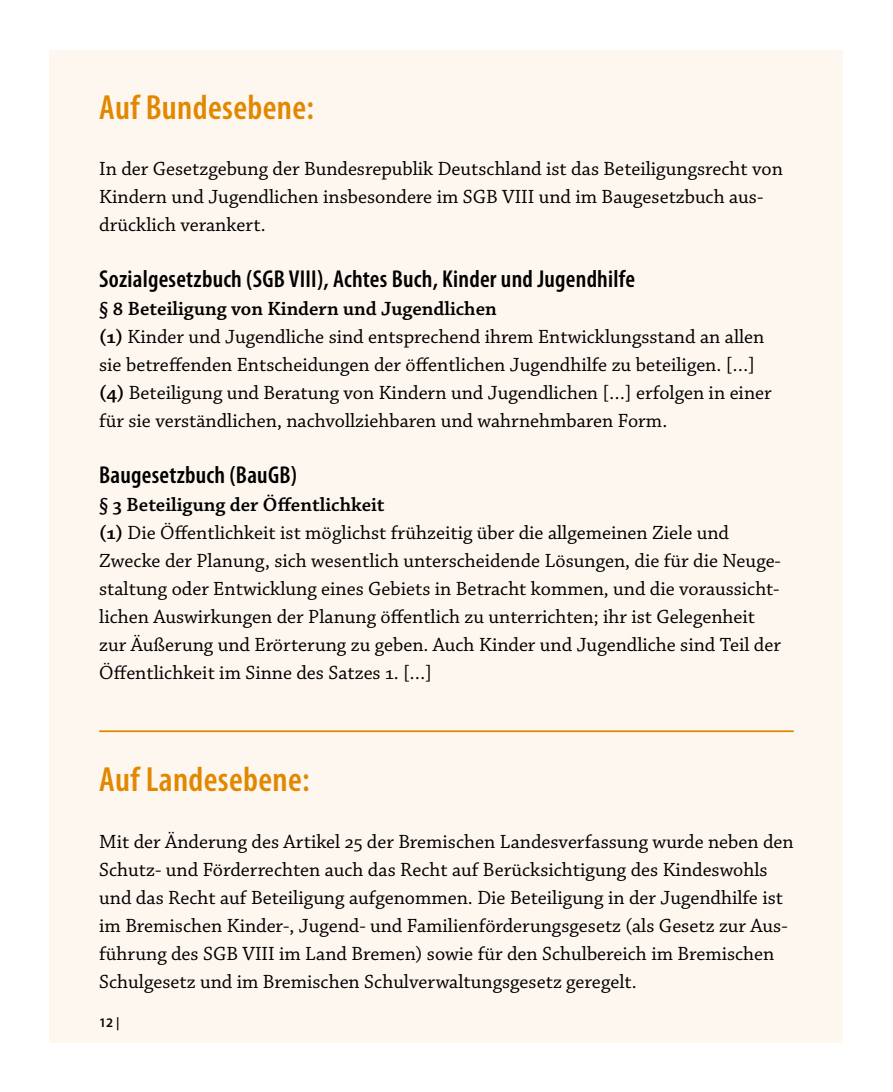
<style>
.page{position:relative;width:893px;height:1092px;background:#fff}
.page>*{position:absolute;margin:0;border:0;box-sizing:border-box;transform-origin:0 0}
.t1{font:600 condensed 35px "Myriad Pro";letter-spacing:.01em;color:#e18800}
.t2{font:600 condensed 24.5px "Myriad Pro";letter-spacing:.01em;color:#000}
.t3{font:20.12px/28px "Chaparral Pro";color:#000}
.t4{font:600 13.12px "Myriad Pro";color:#000}
.s1{font-weight:600}
</style>
<div class="page">
<div style="left:50px;top:50px;width:793px;height:992px;background:#fef7ef"></div>
<hr style="left:99px;top:730px;width:695px;height:2px;background:#e18800">
<h1 class="t1" style="left:99px;top:88px;width:216px">Auf Bundesebene:</h1>
<p class="t3" style="left:99px;top:155px;width:685px">In der Gesetzgebung der Bundesrepublik Deutschland ist das Beteiligungsrecht von<br>Kindern und Jugendlichen insbesondere im SGB VIII und im Baugesetzbuch aus&shy;drücklich verankert.</p>
<p class="t2" style="left:99px;top:265px;width:537px">Sozialgesetzbuch (SGB VIII), Achtes Buch, Kinder und Jugendhilfe</p>
<p class="t3" style="left:99px;top:295px;width:674px"><span class="s1">§ 8 Beteiligung von Kindern und Jugendlichen<br>(1)</span> Kinder und Jugendliche sind entsprechend ihrem Entwicklungsstand an allen sie betreffenden Entscheidungen der öffentlichen Jugendhilfe zu beteiligen. […] <span class="s1">(4)</span> Beteiligung und Beratung von Kindern und Jugendlichen […] erfolgen in einer für sie verständlichen, nachvollziehbaren und wahrnehmbaren Form.</p>
<p class="t2" style="left:99px;top:461px;width:199px">Baugesetzbuch (BauGB)</p>
<p class="t3" style="left:99px;top:491px;width:683px"><span class="s1">§ 3 Beteiligung der Öffentlichkeit<br>(1)</span> Die Öffentlichkeit ist möglichst frühzeitig über die allgemeinen Ziele und Zwecke der Planung, sich wesentlich unterscheidende Lösungen, die für die Neuge&shy;staltung oder Entwicklung eines Gebiets in Betracht kommen, und die voraussicht&shy;lichen Auswirkungen der Planung öffentlich zu unterrichten; ihr ist Gelegenheit zur Äußerung und Erörterung zu geben. Auch Kinder und Jugendliche sind Teil der Öffentlichkeit im Sinne des Satzes 1. […]</p>
<h1 class="t1" style="left:99px;top:760px;width:212px">Auf Landesebene:</h1>
<p class="t3" style="left:99px;top:827px;width:696px">Mit der Änderung des Artikel 25 der Bremischen Landesverfassung wurde neben den Schutz- und Förderrechten auch das Recht auf Berücksichtigung des Kindeswohls und das Recht auf Beteiligung aufgenommen. Die Beteiligung in der Jugendhilfe ist im Bremischen Kinder-, Jugend- und Familienförderungsgesetz (als Gesetz zur Aus&shy;führung des SGB VIII im Land Bremen) sowie für den Schulbereich im Bremischen Schulgesetz und im Bremischen Schulverwaltungsgesetz geregelt.</p>
<p class="t4" style="left:99px;top:1014px;width:22px">12 |</p>
</div>
